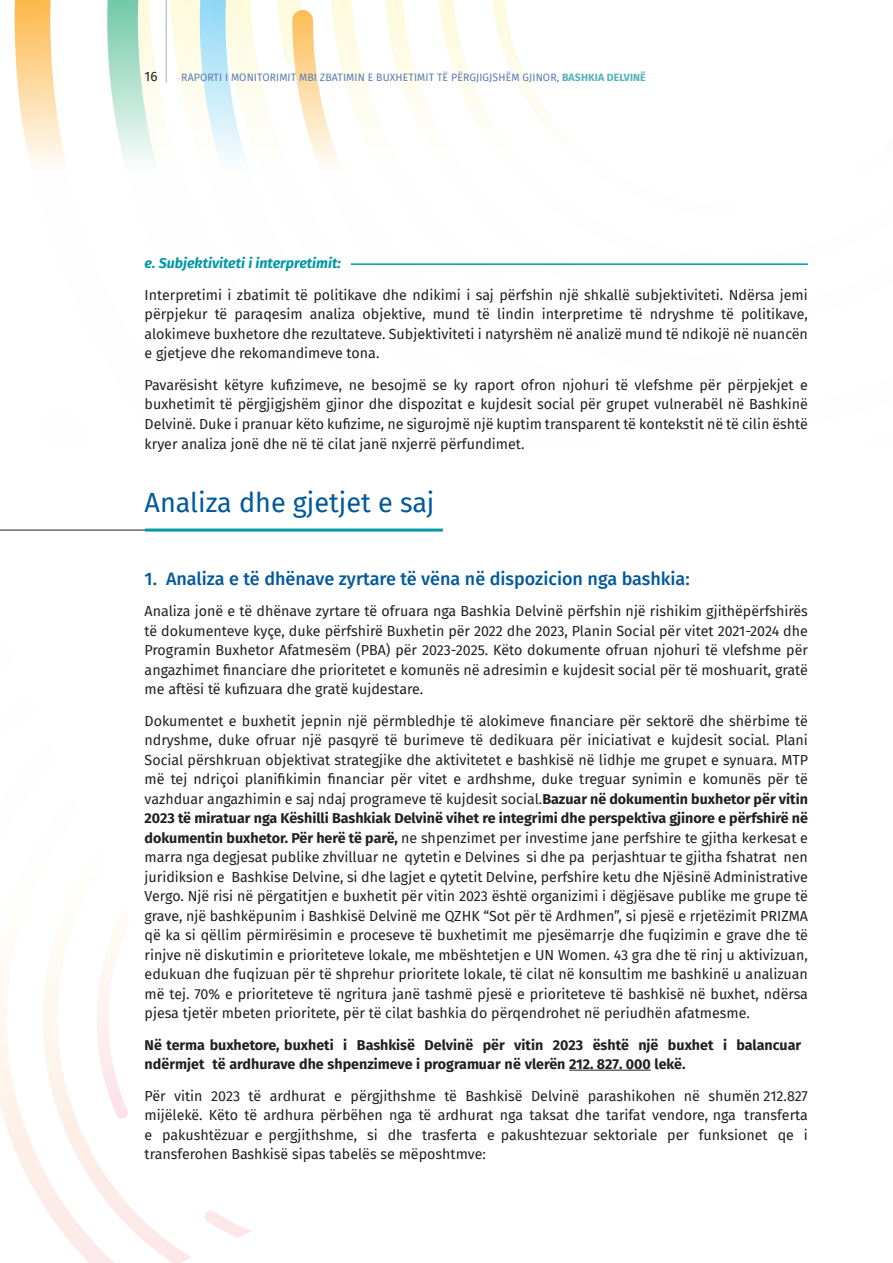
<style>
.page{position:relative;width:893px;height:1263px;background:#fff}
.page>*{position:absolute;margin:0;border:0;box-sizing:border-box;transform-origin:0 0}
.tit_1_ok{font:27px "Fira Sans";color:#01599c}
.Heading_3{font:500 18px "Fira Sans";color:#01599c}
.t1{font:14.25px/19.5px "Fira Sans";color:#231f20;text-align:justify}
.t2{font:700 14.25px/19.5px "Fira Sans";color:#231f20}
.List_Paragraph{font:italic 700 14.25px "Fira Sans";color:#0099a4}
.t3{font:13.5px "Fira Sans";color:#231f20}
.t4{font:10.5px "Fira Sans";letter-spacing:.01em;color:#587ab3}
.s1{font-weight:700;color:#56b1ba}
.s2{font-weight:700}
</style>
<div class="page">
<svg style="left:15px;top:0;width:51px;height:165px"></svg>
<svg style="left:107px;top:0;width:93px;height:163px"></svg>
<svg style="left:200px;top:0;width:255px;height:160px"></svg>
<svg style="left:292px;top:10px;width:255px;height:255px"></svg>
<hr style="left:166px;top:0;width:1px;height:83px;background:#a8a9ad">
<svg style="left:3px;top:938px;width:189px;height:325px"></svg>
<svg style="left:64px;top:915px;width:128px;height:204px"></svg>
<svg style="left:205px;top:1211px;width:47px;height:27px"></svg>
<svg style="left:0;top:938px;width:37px;height:116px"></svg>
<hr style="left:569px;top:1070px;width:82px;height:1px;background:#231f20">
<hr style="left:0;top:530px;width:245px;height:1px;background:#231f20">
<hr style="left:145px;top:528px;width:298px;height:3px;background:#0099a4">
<hr style="left:351px;top:263px;width:457px;height:2px;background:#0099a4">
<p class="t3" style="left:145px;top:66px;width:15px">16</p>
<p class="t4" style="left:181px;top:70px;width:466px">RAPORTI I MONITORIMIT MBI ZBATIMIN E BUXHETIMIT TË PËRGJIGJSHËM GJINOR, <span class="s1">BASHKIA DELVINË</span></p>
<p class="List_Paragraph" style="left:145px;top:251px;width:198px">e. Subjektiviteti i interpretimit:</p>
<p class="t1" style="left:145px;top:285px;width:665px">Interpretimi i zbatimit të politikave dhe ndikimi i saj përfshin një shkallë subjektiviteti. Ndërsa jemi përpjekur të paraqesim analiza objektive, mund të lindin interpretime të ndryshme të politikave, alokimeve buxhetore dhe rezultateve. Subjektiviteti i natyrshëm në analizë mund të ndikojë në nuancën e gjetjeve dhe rekomandimeve tona.</p>
<p class="t1" style="left:145px;top:375px;width:665px">Pavarësisht këtyre kufizimeve, ne besojmë se ky raport ofron njohuri të vlefshme për përpjekjet e buxhetimit të përgjigjshëm gjinor dhe dispozitat e kujdesit social për grupet vulnerabël në Bashkinë Delvinë. Duke i pranuar këto kufizime, ne sigurojmë një kuptim transparent të kontekstit në të cilin është kryer analiza jonë dhe në të cilat janë nxjerrë përfundimet.</p>
<p class="tit_1_ok" style="left:145px;top:482px;width:291px">Analiza dhe gjetjet e saj</p>
<p class="Heading_3" style="left:145px;top:564px;width:547px">1. Analiza e të dhënave zyrtare të vëna në dispozicion nga bashkia:</p>
<p class="t1" style="left:145px;top:601px;width:665px">Analiza jonë e të dhënave zyrtare të ofruara nga Bashkia Delvinë përfshin një rishikim gjithëpërfshirës të dokumenteve kyçe, duke përfshirë Buxhetin për 2022 dhe 2023, Planin Social për vitet 2021-2024 dhe Programin Buxhetor Afatmesëm (PBA) për 2023-2025. Këto dokumente ofruan njohuri të vlefshme për angazhimet financiare dhe prioritetet e komunës në adresimin e kujdesit social për të moshuarit, gratë me aftësi të kufizuara dhe gratë kujdestare.</p>
<p class="t1" style="left:145px;top:710px;width:665px">Dokumentet e buxhetit jepnin një përmbledhje të alokimeve financiare për sektorë dhe shërbime të ndryshme, duke ofruar një pasqyrë të burimeve të dedikuara për iniciativat e kujdesit social. Plani Social përshkruan objektivat strategjike dhe aktivitetet e bashkisë në lidhje me grupet e synuara. MTP më tej ndriçoi planifikimin financiar për vitet e ardhshme, duke treguar synimin e komunës për të vazhduar angazhimin e saj ndaj programeve të kujdesit social.<span class="s2">Bazuar në dokumentin buxhetor për vitin 2023 të miratuar nga Këshilli Bashkiak Delvinë vihet re integrimi dhe perspektiva gjinore e përfshirë në dokumentin buxhetor. Për herë të parë,</span> ne shpenzimet per investime jane perfshire te gjitha kerkesat e marra nga degjesat publike zhvilluar ne qytetin e Delvines si dhe pa perjashtuar te gjitha fshatrat nen juridiksion e Bashkise Delvine, si dhe lagjet e qytetit Delvine, perfshire ketu dhe Njësinë Administrative Vergo. Një risi në përgatitjen e buxhetit për vitin 2023 është organizimi i dëgjësave publike me grupe të grave, një bashkëpunim i Bashkisë Delvinë me QZHK “Sot për të Ardhmen”, si pjesë e rrjetëzimit PRIZMA që ka si qëllim përmirësimin e proceseve të buxhetimit me pjesëmarrje dhe fuqizimin e grave dhe të rinjve në diskutimin e prioriteteve lokale, me mbështetjen e UN Women. 43 gra dhe të rinj u aktivizuan, edukuan dhe fuqizuan për të shprehur prioritete lokale, të cilat në konsultim me bashkinë u analizuan më tej. 70% e prioriteteve të ngritura janë tashmë pjesë e prioriteteve të bashkisë në buxhet, ndërsa pjesa tjetër mbeten prioritete, për të cilat bashkia do përqendrohet në periudhën afatmesme.</p>
<p class="t2" style="left:145px;top:1034px;width:658px">Në terma buxhetore, buxheti i Bashkisë Delvinë për vitin 2023 është një buxhet i balancuar ndërmjet të ardhurave dhe shpenzimeve i programuar në vlerën 212. 827. 000 lekë.</p>
<p class="t1" style="left:145px;top:1085px;width:665px">Për vitin 2023 të ardhurat e përgjithshme të Bashkisë Delvinë parashikohen në shumën 212.827 mijëlekë. Këto të ardhura përbëhen nga të ardhurat nga taksat dhe tarifat vendore, nga transferta e pakushtëzuar e pergjithshme, si dhe trasferta e pakushtezuar sektoriale per funksionet qe i transferohen Bashkisë sipas tabelës se mëposhtmve:</p>
</div>
